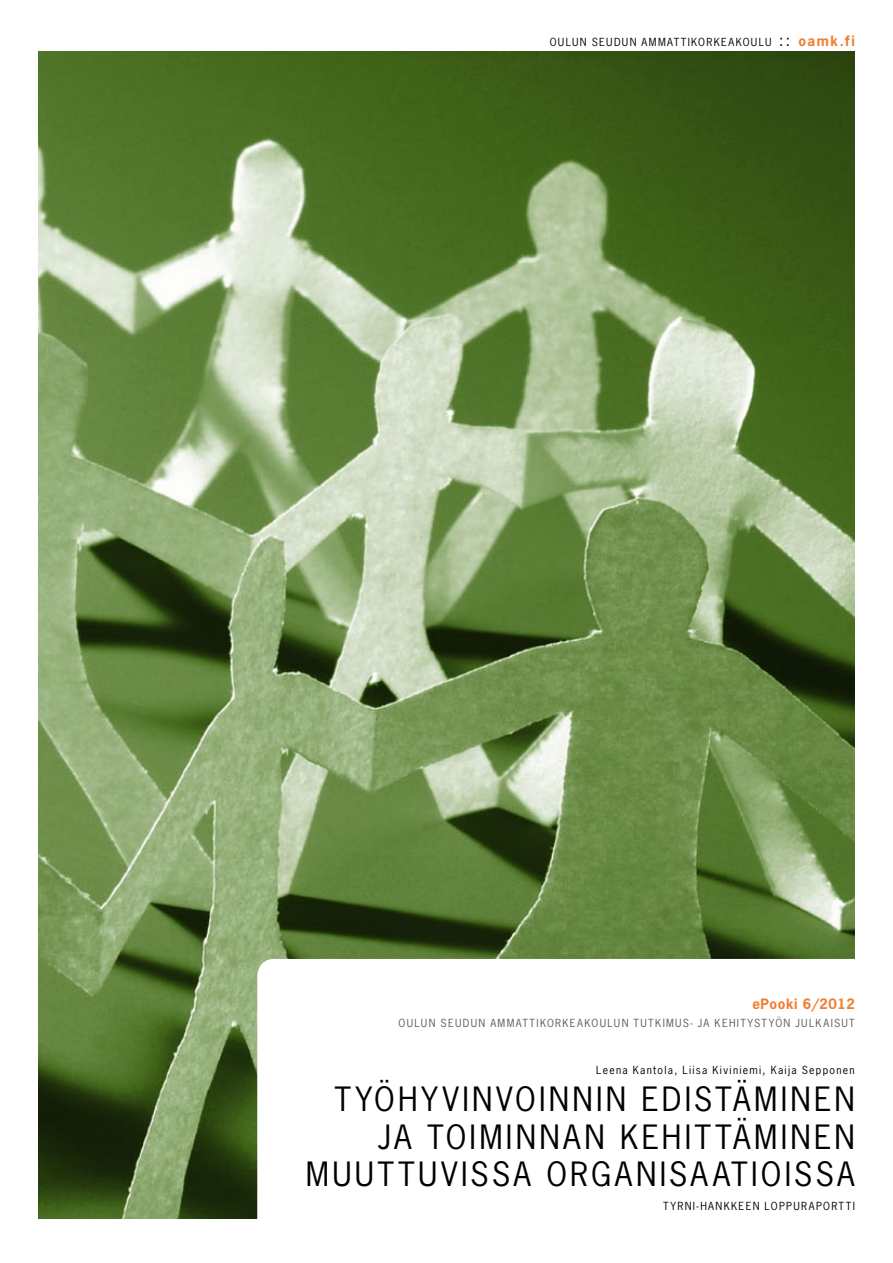
<style>
.page{position:relative;width:893px;height:1263px;background:#fff}
.page>*{position:absolute;margin:0;border:0;box-sizing:border-box;transform-origin:0 0}
.t1{font:31.5px/37.5px "News Gothic";letter-spacing:.105em;color:#000;text-align:right}
.t2{font:700 13.5px "News Gothic";letter-spacing:.04em;color:#ef7f30}
.t3{font:10.5px "News Gothic";letter-spacing:.125em;color:#000}
.t4{font:10.5px "News Gothic";letter-spacing:.125em;color:#595c5f}
.s1{font-size:15px}
.s2{font-weight:700;font-size:13.5px;color:#ef7f30}
</style>
<div class="page">
<img style="left:38px;top:52px;width:817px;height:1166px">
<svg style="left:257px;top:959px;width:598px;height:260px"></svg>
<p class="t3" style="left:550px;top:35px;width:306px">OULUN SEUDUN AMMATTIKORKEAKOULU <span class="s1">::</span> <span class="s2">oamk.fi</span></p>
<p class="t2" style="left:752px;top:995px;width:104px">ePooki 6/2012</p>
<p class="t4" style="left:399px;top:1016px;width:58px">OULUN SEUDUN</p>
<p class="t4" style="left:490px;top:1016px;width:9px">AMMA</p>
<p class="t4" style="left:522px;top:1016px;width:148px">TTIKORKEAKOU LUN TUTKIMU</p>
<p class="t4" style="left:683px;top:1016px;width:46px">S- JA KEHI</p>
<p class="t4" style="left:740px;top:1016px;width:37px">TYSTYÖN</p>
<p class="t4" style="left:795px;top:1016px;width:61px">JU LKAISUT</p>
<p class="t3" style="left:596px;top:1063px;width:260px">LEENA KANTOLA, LIISA KIVINIEMI, KAIJA SEPPONEN</p>
<h1 class="t1" style="left:306px;top:1080px;width:550px">TYÖHYVINVOINNIN EDISTÄMINEN<br>JA TOIMINNAN KEHITTÄMINEN<br>MUUTTUVISSA ORGANISAATIOISSA</h1>
<p class="t3" style="left:663px;top:1199px;width:15px">TYRNI</p>
<p class="t3" style="left:697px;top:1199px;width:12px">-HAN</p>
<p class="t3" style="left:724px;top:1199px;width:23px">KKEEN</p>
<p class="t3" style="left:765px;top:1199px;width:37px">LOPPURA</p>
<p class="t3" style="left:816px;top:1199px;width:39px">PORTTI</p>
</div>
